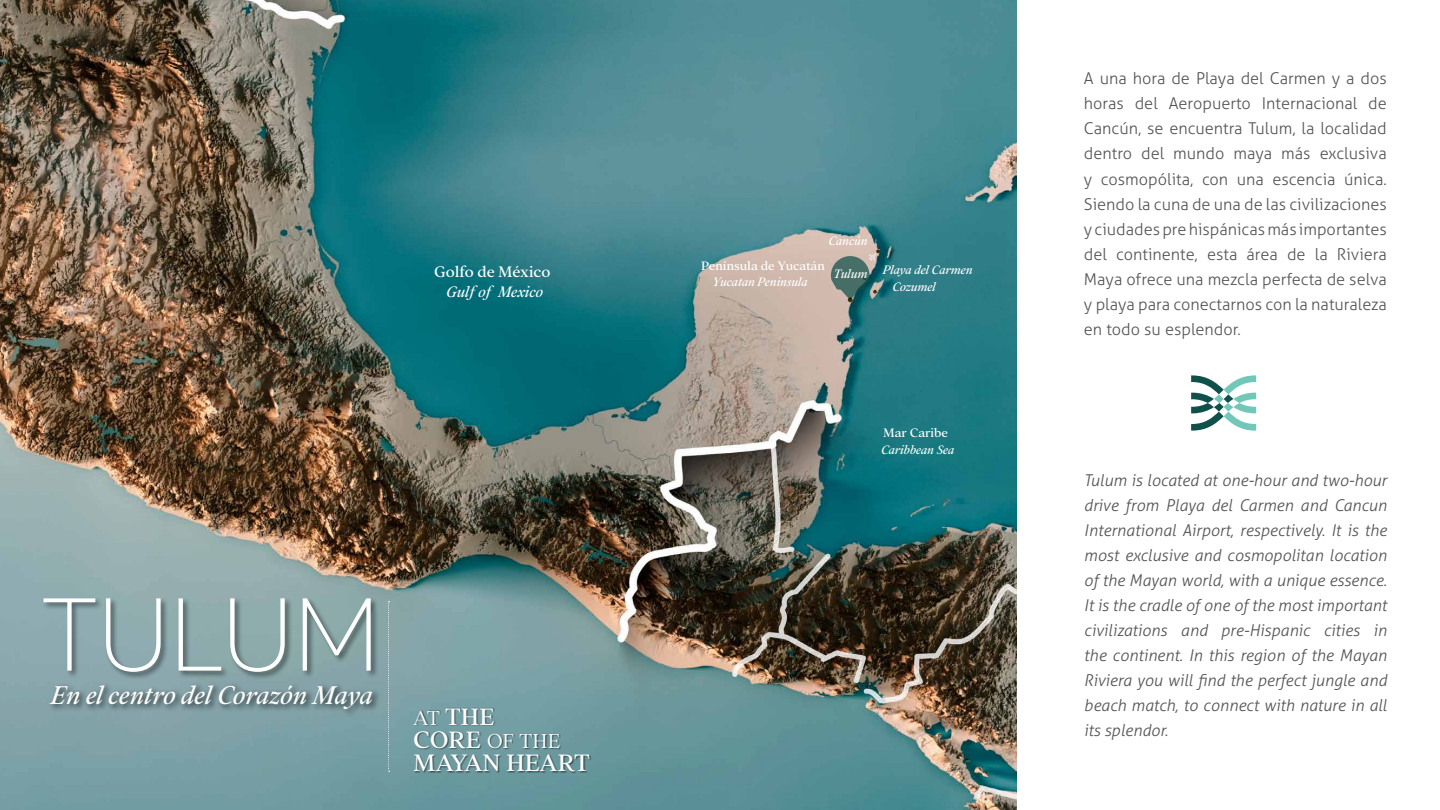
<style>
.page{position:relative;width:1440px;height:810px;background:#fff}
.page>*{position:absolute;margin:0;border:0;box-sizing:border-box;transform-origin:0 0}
.t1{font:200 103.2px "Core Sans A25";color:#fff}
.t2{font:italic 28.2px "Addington CF";letter-spacing:-.005em;color:#fff}
.t3{font:26.03px "Addington CF";color:#fff}
.t4{font:100 22.12px "Addington CF";color:#fff}
.t5{font:16.65px "Addington CF";letter-spacing:-.01em;color:#fff}
.t6{font:italic 16.65px "Addington CF";letter-spacing:-.01em;color:#fff}
.t7{font:italic 300 16.27px/25px "Aller";color:#545456;text-align:justify}
.t8{font:300 16.27px/25px "Aller";color:#545456;text-align:justify}
.t9{font:italic 13.42px/16.4px "Addington CF";letter-spacing:-.005em;color:#fff}
.t10{font:13.42px "Addington CF";color:#fff}
.s1{font-weight:100;font-size:22.12px}
.s2{font-weight:400;font-size:26.03px}
</style>
<div class="page">
<img style="left:0;top:0;width:1016px;height:810px">
<svg style="left:1191px;top:375px;width:65px;height:56px"></svg>
<svg style="left:831px;top:250px;width:48px;height:52px;background:#6a837d"></svg>
<div style="left:42px;top:597px;width:337px;height:84px;background:#000;opacity:.49"></div>
<div style="left:48px;top:682px;width:333px;height:35px;background:#000;opacity:.75"></div>
<div style="left:413px;top:708px;width:178px;height:66px;background:#000;opacity:.49"></div>
<svg style="left:388px;top:601px;width:1px;height:171px"></svg>
<p class="t9" style="left:828px;top:233px;width:41px">Cancún</p>
<p class="t5" style="left:434px;top:262px;width:118px">Golfo de México</p>
<p class="t10" style="left:701px;top:258px;width:125px">Península de Yucatán</p>
<p class="t6" style="left:446px;top:282px;width:98px">Gulf of Mexico</p>
<p class="t9" style="left:712px;top:274px;width:97px">Yucatan Peninsula</p>
<p class="t9" style="left:892px;top:262px;width:82px;text-indent:-59px">Tulum Playa del Carmen<br>Cozumel</p>
<p class="t10" style="left:883px;top:425px;width:66px">Mar Caribe</p>
<p class="t9" style="left:881px;top:442px;width:75px">Caribbean Sea</p>
<h1 class="t1" style="left:42px;top:568px;width:339px">TULUM</h1>
<h2 class="t2" style="left:51px;top:678px;width:324px">En el centro del Corazón Maya</h2>
<h3 class="t3" style="left:413px;top:701px;width:83px"><span class="s1">AT</span> THE</h3>
<h3 class="t4" style="left:413px;top:728px;width:149px"><span class="s2">CORE</span> OF THE</h3>
<h3 class="t3" style="left:413px;top:748px;width:178px">MAYAN HEART</h3>
<p class="t8" style="left:1083px;top:66px;width:304px">A una hora de Playa del Carmen y a dos horas del Aeropuerto Internacional de Cancún, se encuentra Tulum, la localidad dentro del mundo maya más exclusiva y cosmopólita, con una escencia única.<br>Siendo la cuna de una de las civilizaciones y ciudades pre hispánicas más importantes del continente, esta área de la Riviera Maya ofrece una mezcla perfecta de selva y playa para conectarnos con la naturaleza en todo su esplendor.</p>
<p class="t7" style="left:1083px;top:467px;width:304px">Tulum is located at one-hour and two-hour drive from Playa del Carmen and Cancun International Airport, respectively. It is the most exclusive and cosmopolitan location of the Mayan world, with a unique essence.<br>It is the cradle of one of the most important civilizations and pre-Hispanic cities in the continent. In this region of the Mayan Riviera you will find the perfect jungle and beach match, to connect with nature in all its splendor.</p>
</div>
